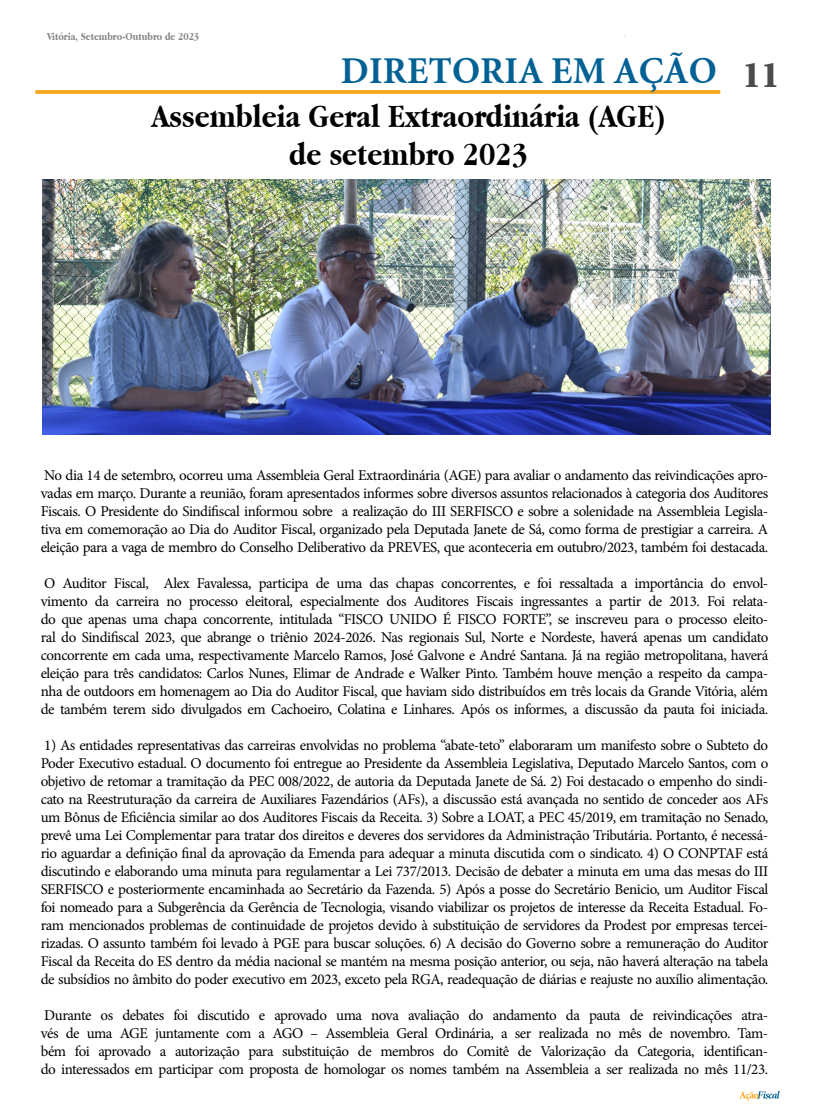
<style>
.page{position:relative;width:815px;height:1117px;background:#fff}
.page>*{position:absolute;margin:0;border:0;box-sizing:border-box;transform-origin:0 0}
.Título_2_-_azul{font:700 37.5px "Atlantix Black S Si";letter-spacing:.01em;color:#016194}
.t1{font:900 37.5px "Atlantix Black S Si";color:#016194}
.t2{font:900 37.5px "Atlantix Black S Si";color:#4b4c4d}
.t3{font:700 34.12px "Apple Garamond";color:#000}
.t4{font:15px/18px "Minion Pro";letter-spacing:-.03em;color:#000;text-align:justify}
.Publicado_em_por{font:700 11.25px "Apple Garamond";color:#808285}
</style>
<div class="page">
<svg style="left:739px;top:1091px;width:41px;height:9px"></svg>
<svg style="left:35px;top:90px;width:685px;height:4px;background:#f9aa28"></svg>
<img style="left:43px;top:180px;width:727px;height:255px">
<p class="Publicado_em_por" style="left:47px;top:30px;width:154px">Vitória, Setembro-Outubro de 2023</p>
<p class="Título_2_-_azul" style="left:341px;top:51px;width:377px">DIRETORIA EM AÇÃO</p>
<p class="t3" style="left:152px;top:97px;width:515px">Assembleia Geral Extraordinária (AGE)</p>
<p class="t3" style="left:289px;top:135px;width:240px">de setembro 2023</p>
<h1 class="t1" style="left:562px;top:54px;width:108px">OPINI</h1>
<h1 class="t2" style="left:742px;top:56px;width:39px">11</h1>
<p class="t4" style="left:41px;top:466px;width:729px">No dia 14 de setembro, ocorreu uma Assembleia Geral Extraordinária (AGE) para avaliar o andamento das reivindicações apro&shy;vadas em março. Durante a reunião, foram apresentados informes sobre diversos assuntos relacionados à categoria dos Auditores Fiscais. O Presidente do Sindifiscal informou sobre a realização do III SERFISCO e sobre a solenidade na Assembleia Legisla&shy;tiva em comemoração ao Dia do Auditor Fiscal, organizado pela Deputada Janete de Sá, como forma de prestigiar a carreira. A eleição para a vaga de membro do Conselho Deliberativo da PREVES, que aconteceria em outubro/2023, também foi destacada.</p>
<p class="t4" style="left:41px;top:574px;width:729px">O Auditor Fiscal, Alex Favalessa, participa de uma das chapas concorrentes, e foi ressaltada a importância do envol&shy;vimento da carreira no processo eleitoral, especialmente dos Auditores Fiscais ingressantes a partir de 2013. Foi relata&shy;do que apenas uma chapa concorrente, intitulada “FISCO UNIDO É FISCO FORTE”, se inscreveu para o processo eleito&shy;ral do Sindifiscal 2023, que abrange o triênio 2024-2026. Nas regionais Sul, Norte e Nordeste, haverá apenas um candidato concorrente em cada uma, respectivamente Marcelo Ramos, José Galvone e André Santana. Já na região metropolitana, haverá eleição para três candidatos: Carlos Nunes, Elimar de Andrade e Walker Pinto. Também houve menção a respeito da campa&shy;nha de outdoors em homenagem ao Dia do Auditor Fiscal, que haviam sido distribuídos em três locais da Grande Vitória, além de também terem sido divulgados em Cachoeiro, Colatina e Linhares. Após os informes, a discussão da pauta foi iniciada.</p>
<p class="t4" style="left:41px;top:736px;width:729px">1) As entidades representativas das carreiras envolvidas no problema “abate-teto” elaboraram um manifesto sobre o Subteto do Poder Executivo estadual. O documento foi entregue ao Presidente da Assembleia Legislativa, Deputado Marcelo Santos, com o objetivo de retomar a tramitação da PEC 008/2022, de autoria da Deputada Janete de Sá. 2) Foi destacado o empenho do sindi&shy;cato na Reestruturação da carreira de Auxiliares Fazendários (AFs), a discussão está avançada no sentido de conceder aos AFs um Bônus de Eficiência similar ao dos Auditores Fiscais da Receita. 3) Sobre a LOAT, a PEC 45/2019, em tramitação no Senado, prevê uma Lei Complementar para tratar dos direitos e deveres dos servidores da Administração Tributária. Portanto, é necessá&shy;rio aguardar a definição final da aprovação da Emenda para adequar a minuta discutida com o sindicato. 4) O CONPTAF está discutindo e elaborando uma minuta para regulamentar a Lei 737/2013. Decisão de debater a minuta em uma das mesas do III SERFISCO e posteriormente encaminhada ao Secretário da Fazenda. 5) Após a posse do Secretário Benicio, um Auditor Fiscal foi nomeado para a Subgerência da Gerência de Tecnologia, visando viabilizar os projetos de interesse da Receita Estadual. Fo&shy;ram mencionados problemas de continuidade de projetos devido à substituição de servidores da Prodest por empresas tercei&shy;rizadas. O assunto também foi levado à PGE para buscar soluções. 6) A decisão do Governo sobre a remuneração do Auditor Fiscal da Receita do ES dentro da média nacional se mantém na mesma posição anterior, ou seja, não haverá alteração na tabela de subsídios no âmbito do poder executivo em 2023, exceto pela RGA, readequação de diárias e reajuste no auxílio alimentação.</p>
<p class="t4" style="left:41px;top:1006px;width:729px">Durante os debates foi discutido e aprovado uma nova avaliação do andamento da pauta de reivindicações atra&shy;vés de uma AGE juntamente com a AGO – Assembleia Geral Ordinária, a ser realizada no mês de novembro. Tam&shy;bém foi aprovado a autorização para substituição de membros do Comitê de Valorização da Categoria, identifican&shy;do interessados em participar com proposta de homologar os nomes também na Assembleia a ser realizada no mês 11/23.</p>
</div>
